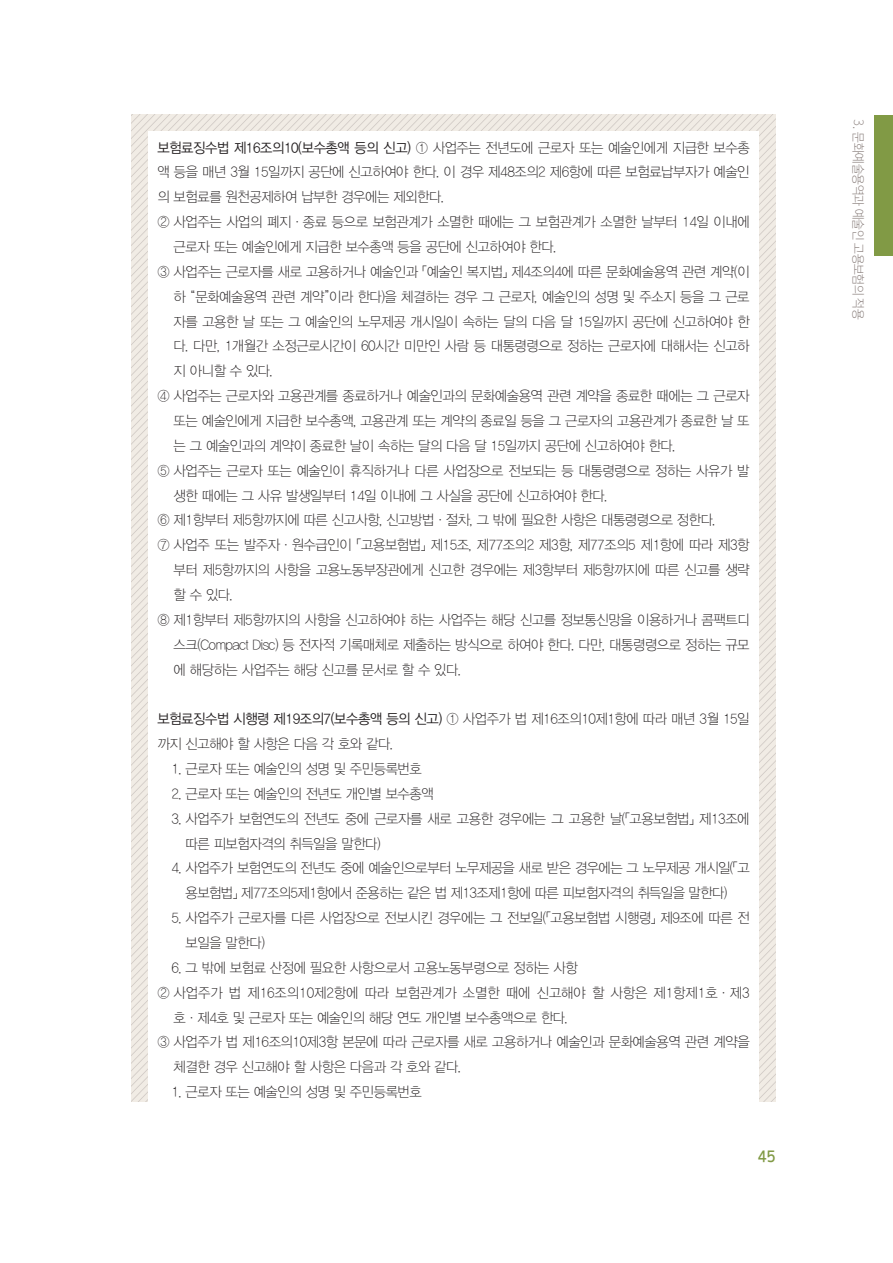
<style>
.page{position:relative;width:893px;height:1263px;background:#fff}
.page>*{position:absolute;margin:0;border:0;box-sizing:border-box;transform-origin:0 0}
.t1{font:16.5px "Arita dotum Semi Bold OTF";color:#819a45;scale:.95 1}
.t2{font:14.1px/24.9px "YDVYGO Std 31";letter-spacing:-.03em;color:#231f20;scale:.95 1}
.t3{font:14.1px "YDVYGO Std 31";letter-spacing:-.005em;color:#231f20;scale:.95 1}
.t4{font:12.45px "Yoon Gothic Pro 725";letter-spacing:-.02em;color:#867b78;scale:.95 1}
.s1{font-family:"YDVYGO Std 32"}
</style>
<div class="page">
<div style="left:874px;top:115px;width:18px;height:141px;background:#819a45"></div>
<img style="left:132px;top:115px;width:643px;height:986px">
<div style="left:148px;top:131px;width:611px;height:977px;background:#fff"></div>
<p class="t2" style="left:157px;top:135px;width:625px"><span class="s1">보험료징수법 제16조의10(보수총액 등의 신고)</span> ① 사업주는 전년도에 근로자 또는 예술인에게 지급한 보수총</p>
<p class="t2" style="left:157px;top:160px;width:624px">액 등을 매년 3월 15일까지 공단에 신고하여야 한다. 이 경우 제48조의2 제6항에 따른 보험료납부자가 예술인</p>
<p class="t2" style="left:157px;top:185px;width:303px">의 보험료를 원천공제하여 납부한 경우에는 제외한다.</p>
<p class="t2" style="left:157px;top:210px;width:625px">② 사업주는 사업의 폐지ㆍ종료 등으로 보험관계가 소멸한 때에는 그 보험관계가 소멸한 날부터 14일 이내에</p>
<p class="t2" style="left:174px;top:235px;width:404px">근로자 또는 예술인에게 지급한 보수총액 등을 공단에 신고하여야 한다.</p>
<p class="t2" style="left:157px;top:259px;width:625px">③ 사업주는 근로자를 새로 고용하거나 예술인과 「예술인 복지법」 제4조의4에 따른 문화예술용역 관련 계약(이</p>
<p class="t2" style="left:174px;top:284px;width:607px">하 “문화예술용역 관련 계약”이라 한다)을 체결하는 경우 그 근로자, 예술인의 성명 및 주소지 등을 그 근로</p>
<p class="t2" style="left:174px;top:309px;width:608px">자를 고용한 날 또는 그 예술인의 노무제공 개시일이 속하는 달의 다음 달 15일까지 공단에 신고하여야 한</p>
<p class="t2" style="left:174px;top:334px;width:607px">다. 다만, 1개월간 소정근로시간이 60시간 미만인 사람 등 대통령령으로 정하는 근로자에 대해서는 신고하</p>
<p class="t2" style="left:174px;top:359px;width:106px">지 아니할 수 있다.</p>
<p class="t2" style="left:157px;top:384px;width:625px">④ 사업주는 근로자와 고용관계를 종료하거나 예술인과의 문화예술용역 관련 계약을 종료한 때에는 그 근로자</p>
<p class="t2" style="left:174px;top:409px;width:607px">또는 예술인에게 지급한 보수총액, 고용관계 또는 계약의 종료일 등을 그 근로자의 고용관계가 종료한 날 또</p>
<p class="t2" style="left:174px;top:433px;width:530px">는 그 예술인과의 계약이 종료한 날이 속하는 달의 다음 달 15일까지 공단에 신고하여야 한다.</p>
<p class="t2" style="left:157px;top:458px;width:625px">⑤ 사업주는 근로자 또는 예술인이 휴직하거나 다른 사업장으로 전보되는 등 대통령령으로 정하는 사유가 발</p>
<p class="t2" style="left:174px;top:483px;width:458px">생한 때에는 그 사유 발생일부터 14일 이내에 그 사실을 공단에 신고하여야 한다.</p>
<p class="t2" style="left:157px;top:508px;width:589px">⑥ 제1항부터 제5항까지에 따른 신고사항, 신고방법ㆍ절차, 그 밖에 필요한 사항은 대통령령으로 정한다.</p>
<p class="t2" style="left:157px;top:533px;width:625px">⑦ 사업주 또는 발주자ㆍ원수급인이 「고용보험법」 제15조, 제77조의2 제3항, 제77조의5 제1항에 따라 제3항</p>
<p class="t2" style="left:174px;top:558px;width:608px">부터 제5항까지의 사항을 고용노동부장관에게 신고한 경우에는 제3항부터 제5항까지에 따른 신고를 생략</p>
<p class="t2" style="left:174px;top:583px;width:64px">할 수 있다.</p>
<p class="t2" style="left:157px;top:607px;width:625px">⑧ 제1항부터 제5항까지의 사항을 신고하여야 하는 사업주는 해당 신고를 정보통신망을 이용하거나 콤팩트디</p>
<p class="t2" style="left:174px;top:632px;width:607px">스크(Compact Disc) 등 전자적 기록매체로 제출하는 방식으로 하여야 한다. 다만, 대통령령으로 정하는 규모</p>
<p class="t2" style="left:174px;top:657px;width:304px">에 해당하는 사업주는 해당 신고를 문서로 할 수 있다.</p>
<p class="t2" style="left:157px;top:707px;width:625px"><span class="s1">보험료징수법 시행령 제19조의7(보수총액 등의 신고)</span> ① 사업주가 법 제16조의10제1항에 따라 매년 3월 15일 까지 신고해야 할 사항은 다음 각 호와 같다.</p>
<p class="t2" style="left:171px;top:757px;width:265px">1. 근로자 또는 예술인의 성명 및 주민등록번호</p>
<p class="t2" style="left:171px;top:781px;width:277px">2. 근로자 또는 예술인의 전년도 개인별 보수총액</p>
<p class="t2" style="left:185px;top:806px;width:595px;text-indent:-14px">3. 사업주가 보험연도의 전년도 중에 근로자를 새로 고용한 경우에는 그 고용한 날(「고용보험법」 제13조에 따른 피보험자격의 취득일을 말한다)</p>
<p class="t2" style="left:171px;top:856px;width:610px;text-align:center">4. 사업주가 보험연도의 전년도 중에 예술인으로부터 노무제공을 새로 받은 경우에는 그 노무제공 개시일(「고 용보험법」 제77조의5제1항에서 준용하는 같은 법 제13조제1항에 따른 피보험자격의 취득일을 말한다)</p>
<p class="t2" style="left:185px;top:906px;width:595px;text-indent:-14px">5. 사업주가 근로자를 다른 사업장으로 전보시킨 경우에는 그 전보일(「고용보험법 시행령」 제9조에 따른 전 보일을 말한다)</p>
<p class="t2" style="left:171px;top:955px;width:429px">6. 그 밖에 보험료 산정에 필요한 사항으로서 고용노동부령으로 정하는 사항</p>
<p class="t3" style="left:157px;top:985px;width:625px">② 사업주가 법 제16조의10제2항에 따라 보험관계가 소멸한 때에 신고해야 할 사항은 제1항제1호ㆍ제3</p>
<p class="t2" style="left:174px;top:1005px;width:416px">호ㆍ제4호 및 근로자 또는 예술인의 해당 연도 개인별 보수총액으로 한다.</p>
<p class="t2" style="left:157px;top:1030px;width:625px">③ 사업주가 법 제16조의10제3항 본문에 따라 근로자를 새로 고용하거나 예술인과 문화예술용역 관련 계약을</p>
<p class="t2" style="left:174px;top:1055px;width:304px">체결한 경우 신고해야 할 사항은 다음과 각 호와 같다.</p>
<p class="t2" style="left:171px;top:1080px;width:265px">1. 근로자 또는 예술인의 성명 및 주민등록번호</p>
<p class="t1" style="left:757px;top:1147px;width:20px">45</p>
<p class="t4" style="left:866px;top:119px;width:212px;rotate:90deg">3. 문화예술용역과 예술인 고용보험의 적용</p>
</div>
